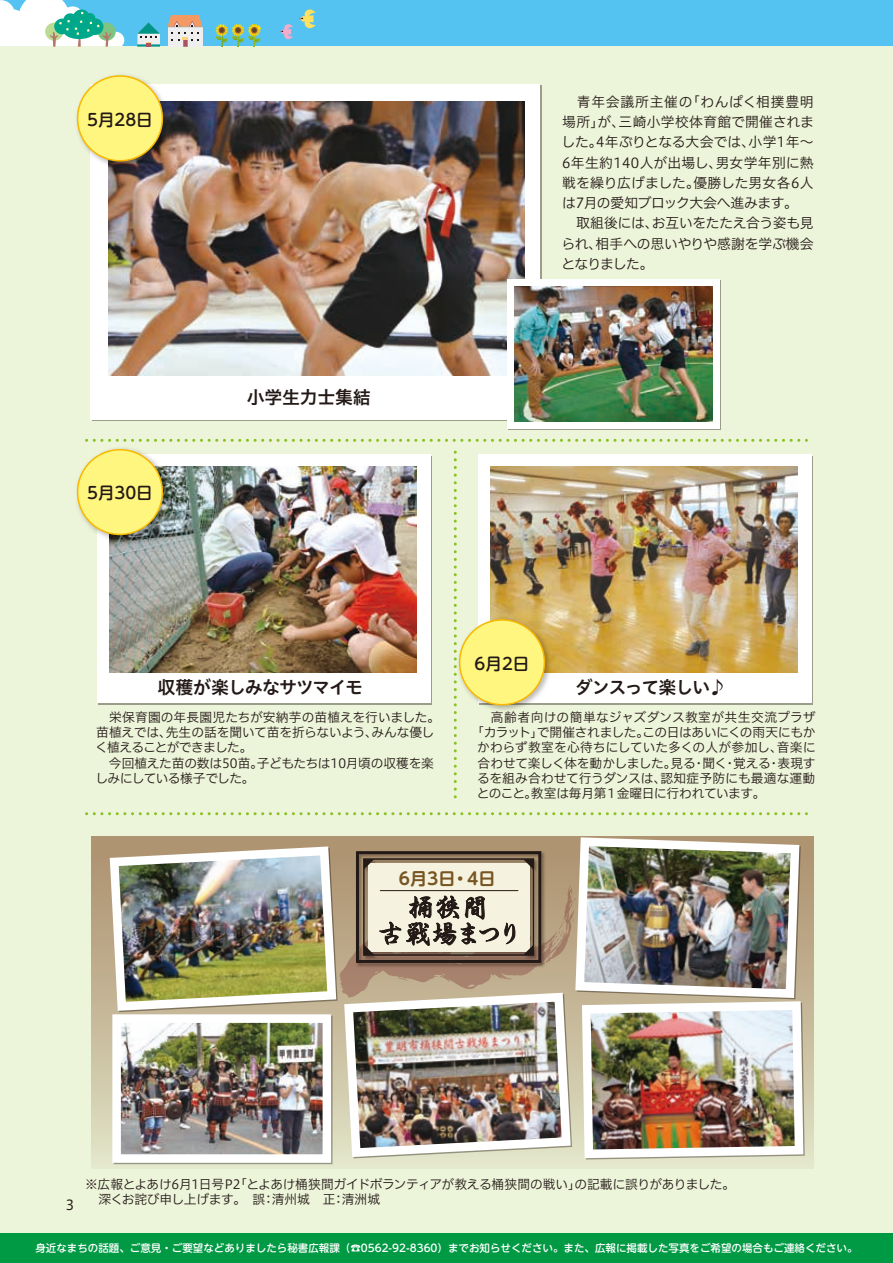
<style>
.page{position:relative;width:893px;height:1263px;background:#fff}
.page>*{position:absolute;margin:0;border:0;box-sizing:border-box;transform-origin:0 0}
.t1{font:25.5px/26.2px "Hira Gyo Std W4";letter-spacing:.05em;color:#231916;text-align:center}
.t2{font:18px "Hiragino UD Sans Std W6";letter-spacing:-.055em;color:#231916}
.t3{font:18px "Hiragino UD Sans Std W6";letter-spacing:-.075em;color:#231916}
.t4{font:18px "Hiragino UD Sans Std W6";letter-spacing:-.02em;color:#231916}
.t5{font:700 16.95px "UD Shin M Go Pro De";color:#785624}
.t6{font:500 16.5px "UD Shin M Go Pro";color:#231916}
.t7{font:13.8px/20.2px "Hiragino UD Sans F Std W3";color:#231916}
.t8{font:13.8px/20.2px "Hiragino UD Sans F Std W3";letter-spacing:.02em;color:#231916}
.t9{font:13.8px/20.2px "Hiragino UD Sans F Std W3";letter-spacing:.025em;color:#231916}
.t10{font:13.8px "Hiragino UD Sans F Std W3";letter-spacing:-.02em;color:#231916}
.t11{font:13.8px "Hiragino UD Sans F Std W3";letter-spacing:-.03em;color:#231916}
.t12{font:13.8px/20.2px "Hiragino UD Sans F Std W3";letter-spacing:-.06em;color:#231916}
.t13{font:13.8px "Hiragino UD Sans F Std W3";letter-spacing:.035em;color:#231916}
.t14{font:13.8px "Hiragino UD Sans Std W4";color:#231916}
.t15{font:12.75px/15.3px "Hiragino UD Sans F Std W3";letter-spacing:-.015em;color:#231916}
.t16{font:12.75px/15.3px "Hiragino UD Sans F Std W3";letter-spacing:.005em;color:#231916;text-align:right}
.t17{font:12.75px/15.3px "Hiragino UD Sans F Std W3";letter-spacing:-.05em;color:#231916}
.t18{font:12.75px "Hiragino UD Sans F Std W3";letter-spacing:-.04em;color:#231916}
.t19{font:500 10.5px "UD Shin M Go Pro";color:#fff}
</style>
<div class="page">
<div style="left:0;top:0;width:893px;height:47px;background:#55c3f1"></div>
<div style="left:0;top:47px;width:893px;height:1216px;background:#ecf4d9"></div>
<div style="left:0;top:1233px;width:893px;height:30px;background:#094"></div>
<svg style="left:280px;top:24px;width:13px;height:16px"></svg>
<svg style="left:299px;top:9px;width:17px;height:20px"></svg>
<svg style="left:137px;top:22px;width:23px;height:25px"></svg>
<svg style="left:168px;top:15px;width:35px;height:32px"></svg>
<svg style="left:215px;top:24px;width:46px;height:23px"></svg>
<svg style="left:0;top:0;width:124px;height:47px"></svg>
<svg style="left:87px;top:439px;width:719px;height:3px"></svg>
<svg style="left:87px;top:812px;width:719px;height:3px"></svg>
<svg style="left:454px;top:452px;width:3px;height:347px"></svg>
<div style="left:97px;top:454px;width:334px;height:249px;background:#fff"></div>
<img style="left:110px;top:466px;width:306px;height:206px">
<div style="left:478px;top:454px;width:334px;height:249px;background:#fff"></div>
<img style="left:491px;top:466px;width:306px;height:206px">
<div style="left:91px;top:84px;width:449px;height:336px;background:#fff"></div>
<img style="left:109px;top:101px;width:415px;height:275px">
<div style="left:507px;top:279px;width:213px;height:149px;background:#fff"></div>
<img style="left:514px;top:286px;width:199px;height:136px">
<img style="left:76px;top:75px;width:96px;height:95px">
<div style="left:77px;top:75px;width:86px;height:87px;background:#fff67f;border:2px solid #f9b800;border-radius:50%"></div>
<img style="left:76px;top:448px;width:97px;height:97px">
<div style="left:77px;top:449px;width:86px;height:86px;background:#fff67f;border:2px solid #f9b800;border-radius:50%"></div>
<img style="left:454px;top:615px;width:100px;height:99px">
<div style="left:459px;top:619px;width:86px;height:86px;background:#fff67f;border:2px solid #f9b800;border-radius:50%"></div>
<svg style="left:91px;top:836px;width:722px;height:332px"></svg>
<img style="left:105px;top:836px;width:704px;height:326px">
<hr style="left:380px;top:890px;width:138px;height:1px;background:#231916">
<div style="left:356px;top:851px;width:185px;height:112px;border:3px solid #231916"></div>
<p class="t6" style="left:87px;top:106px;width:67px">5月28日</p>
<p class="t6" style="left:87px;top:480px;width:67px">5月30日</p>
<h2 class="t4" style="left:247px;top:384px;width:126px">小学生力士集結</h2>
<p class="t13" style="left:686px;top:91px;width:129px">「わんぱく相撲豊明</p>
<p class="t8" style="left:619px;top:91px;width:197px;text-indent:-56px">　青年会議所主催の<br>三崎小学校体育館で開催されま</p>
<p class="t7" style="left:562px;top:111px;width:64px">場所が」、</p>
<p class="t7" style="left:716px;top:131px;width:99px;text-indent:-154px">した 4。年ぶりとなる大会では、<br>男女学年別に熱</p>
<p class="t7" style="left:749px;top:131px;width:67px">小学1年~</p>
<p class="t9" style="left:693px;top:151px;width:122px;text-indent:-131px">6年生約140人が出場し、<br>優勝した男女各6人</p>
<p class="t7" style="left:562px;top:172px;width:139px">戦を繰り広げました。</p>
<p class="t10" style="left:562px;top:192px;width:237px">は7月の愛知ブロック大会へ進みます。</p>
<p class="t11" style="left:652px;top:213px;width:163px">お互いをたたえ合う姿も見</p>
<p class="t7" style="left:596px;top:212px;width:220px;text-indent:-33px">　取組後には、<br>相手への思いやりや感謝を学ぶ機会</p>
<p class="t12" style="left:561px;top:232px;width:93px">られ、<br>となりました。</p>
<p class="t6" style="left:475px;top:650px;width:56px">6月2日</p>
<h2 class="t2" style="left:157px;top:674px;width:207px">収穫が楽しみなサツマイモ</h2>
<p class="t15" style="left:372px;top:709px;width:70px;text-indent:-275px">　栄保育園の年長園児たちが安納芋の苗植えを行いました。みんな優し</p>
<p class="t17" style="left:95px;top:724px;width:159px">苗植えでは、<br>く植えることができました。</p>
<p class="t15" style="left:166px;top:724px;width:214px">先生の話を聞いて苗を折らないよう、</p>
<p class="t15" style="left:257px;top:754px;width:179px">子どもたちは10月頃の収穫を楽</p>
<p class="t15" style="left:95px;top:754px;width:169px">　今回植えた苗の数は50苗。しみにしている様子でした。</p>
<h2 class="t3" style="left:575px;top:674px;width:153px">ダンスって楽しい♪</h2>
<p class="t16" style="left:477px;top:709px;width:340px">　高齢者向けの簡単なジャズダンス教室が共生交流プラザこの日はあいにくの雨天にもか</p>
<p class="t15" style="left:471px;top:724px;width:74px">「カラット」</p>
<p class="t15" style="left:537px;top:724px;width:114px">で開催されました。</p>
<p class="t16" style="left:777px;top:739px;width:40px;text-align:left;text-indent:-300px">かわらず教室を心待ちにしていた多くの人が参加し、<br>表現す</p>
<p class="t15" style="left:777px;top:739px;width:40px">音楽に</p>
<p class="t15" style="left:660px;top:754px;width:156px;text-indent:-183px">合わせて楽しく体を動かしました。<br>認知症予防にも最適な運動</p>
<p class="t15" style="left:733px;top:754px;width:39px">覚える</p>
<p class="t15" style="left:702px;top:754px;width:26px">聞く</p>
<p class="t15" style="left:671px;top:754px;width:27px">見る</p>
<p class="t15" style="left:693px;top:754px;width:14px">・</p>
<p class="t15" style="left:723px;top:754px;width:14px">・</p>
<p class="t15" style="left:767px;top:754px;width:14px">・</p>
<p class="t15" style="left:531px;top:770px;width:236px;text-indent:-54px">るを組み合わせて行うダンスは、<br>教室は毎月第１金曜日に行われています。</p>
<p class="t15" style="left:477px;top:785px;width:62px">とのこと。</p>
<h3 class="t5" style="left:399px;top:864px;width:58px">6月3日</h3>
<h1 class="t1" style="left:379px;top:892px;width:145px">桶狭間<br>古戦場まつり</h1>
<h3 class="t5" style="left:452px;top:864px;width:45px">・4日</h3>
<p class="t14" style="left:66px;top:1194px;width:10px">3</p>
<p class="t15" style="left:342px;top:1175px;width:240px;text-indent:-257px">※広報とよあけ月6 1日号P「2 とよあけ桶狭間ガイドボランティアが教える桶狭間の戦い」清洲城</p>
<p class="t18" style="left:574px;top:1174px;width:162px">の記載に誤りがありました。</p>
<p class="t15" style="left:86px;top:1191px;width:181px">　深くお詫び申し上げます。　誤</p>
<p class="t15" style="left:272px;top:1191px;width:65px">清州城　正</p>
<p class="t15" style="left:262px;top:1191px;width:14px">：</p>
<p class="t15" style="left:332px;top:1191px;width:14px">：</p>
<p class="t19" style="left:35px;top:1239px;width:824px">身近なまちの話題、ご意見・ご要望などありましたら秘書広報課（☎0562-92-8360）までお知らせください。また、広報に掲載した写真をご希望の場合もご連絡ください。</p>
</div>
